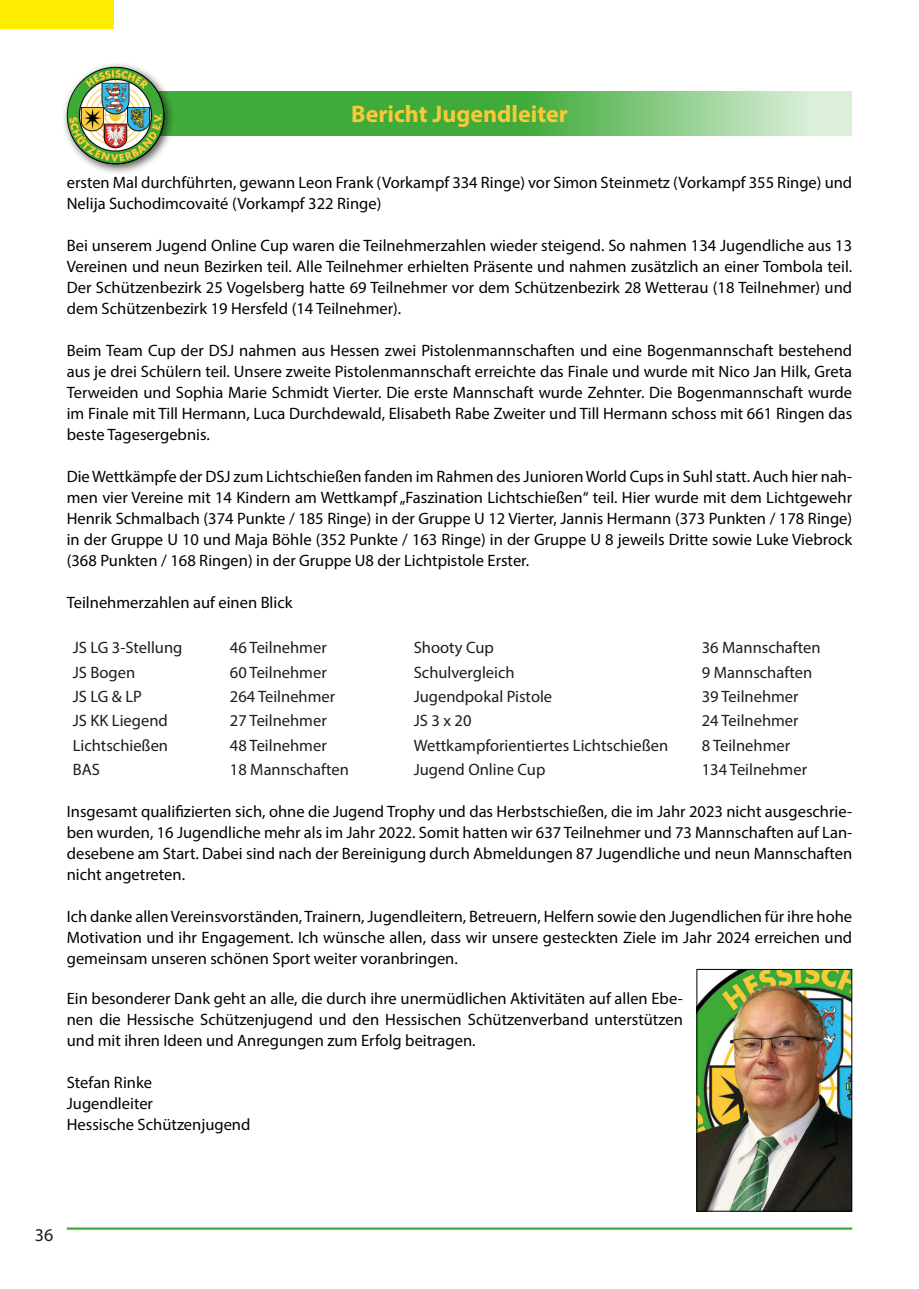
<style>
.page{position:relative;width:919px;height:1289px;background:#fff}
.page>*{position:absolute;margin:0;border:0;box-sizing:border-box;transform-origin:0 0}
.t1{font:700 24px "Myriad Pro";color:#f9c938}
.t2{font:18px "Myriad Pro";color:#1d1d1b}
.t3{font:16.5px/21px "Myriad Pro";color:#020203;text-align:justify}
.t4{font:16.5px "Myriad Pro";color:#1d1d1b}
</style>
<div class="page">
<svg style="left:175px;top:91px;width:677px;height:45px;background:#69bd65"></svg>
<div style="left:62px;top:62px;width:113px;height:113px;background:#1d1d1b;opacity:.75"></div>
<img style="left:67px;top:67px;width:98px;height:98px;border-radius:49px">
<hr style="left:67px;top:1227px;width:785px;height:2px;background:#40ab3b">
<img style="left:698px;top:971px;width:152px;height:238px">
<div style="left:696px;top:969px;width:156px;height:242px;border:1px solid #000"></div>
<div style="left:0;top:0;width:114px;height:29px;background:#ffed00"></div>
<p class="t1" style="left:351px;top:98px;width:218px">Bericht Jugendleiter</p>
<p class="t3" style="left:67px;top:171px;width:786px">ersten Mal durchführten, gewann Leon Frank (Vorkampf 334 Ringe) vor Simon Steinmetz (Vorkampf 355 Ringe) und<br>Nelija Suchodimcovaité (Vorkampf 322 Ringe)</p>
<p class="t3" style="left:67px;top:234px;width:786px">Bei unserem Jugend Online Cup waren die Teilnehmerzahlen wieder steigend. So nahmen 134 Jugendliche aus 13<br>Vereinen und neun Bezirken teil. Alle Teilnehmer erhielten Präsente und nahmen zusätzlich an einer Tombola teil.<br>Der Schützenbezirk 25 Vogelsberg hatte 69 Teilnehmer vor dem Schützenbezirk 28 Wetterau (18 Teilnehmer) und dem Schützenbezirk 19 Hersfeld (14 Teilnehmer).</p>
<p class="t3" style="left:67px;top:339px;width:786px">Beim Team Cup der DSJ nahmen aus Hessen zwei Pistolenmannschaften und eine Bogenmannschaft bestehend aus je drei Schülern teil. Unsere zweite Pistolenmannschaft erreichte das Finale und wurde mit Nico Jan Hilk, Greta Terweiden und Sophia Marie Schmidt Vierter. Die erste Mannschaft wurde Zehnter. Die Bogenmannschaft wurde im Finale mit Till Hermann, Luca Durchdewald, Elisabeth Rabe Zweiter und Till Hermann schoss mit 661 Ringen das beste Tagesergebnis.</p>
<p class="t3" style="left:67px;top:465px;width:786px">Die Wettkämpfe der DSJ zum Lichtschießen fanden im Rahmen des Junioren World Cups in Suhl statt. Auch hier nah&shy;men vier Vereine mit 14 Kindern am Wettkampf „Faszination Lichtschießen“ teil. Hier wurde mit dem Lichtgewehr Henrik Schmalbach (374 Punkte / 185 Ringe) in der Gruppe U 12 Vierter, Jannis Hermann (373 Punkten / 178 Ringe) in der Gruppe U 10 und Maja Böhle (352 Punkte / 163 Ringe) in der Gruppe U 8 jeweils Dritte sowie Luke Viebrock (368 Punkten / 168 Ringen) in der Gruppe U8 der Lichtpistole Erster.</p>
<p class="t3" style="left:67px;top:591px;width:227px">Teilnehmerzahlen auf einen Blick</p>
<p class="t4" style="left:73px;top:637px;width:111px">JS LG 3-Stellung</p>
<p class="t4" style="left:230px;top:637px;width:98px">46 Teilnehmer</p>
<p class="t4" style="left:413px;top:637px;width:82px">Shooty Cup</p>
<p class="t4" style="left:701px;top:637px;width:120px">36 Mannschaften</p>
<p class="t4" style="left:73px;top:662px;width:64px">JS Bogen</p>
<p class="t4" style="left:230px;top:662px;width:98px">60 Teilnehmer</p>
<p class="t4" style="left:413px;top:662px;width:102px">Schulvergleich</p>
<p class="t4" style="left:701px;top:662px;width:112px">9 Mannschaften</p>
<p class="t4" style="left:73px;top:686px;width:71px">JS LG &amp; LP</p>
<p class="t4" style="left:230px;top:686px;width:107px">264 Teilnehmer</p>
<p class="t4" style="left:413px;top:686px;width:140px">Jugendpokal Pistole</p>
<p class="t4" style="left:701px;top:686px;width:98px">39 Teilnehmer</p>
<p class="t4" style="left:73px;top:710px;width:96px">JS KK Liegend</p>
<p class="t4" style="left:230px;top:710px;width:98px">27 Teilnehmer</p>
<p class="t4" style="left:413px;top:710px;width:59px">JS 3 x 20</p>
<p class="t4" style="left:701px;top:710px;width:98px">24 Teilnehmer</p>
<p class="t4" style="left:73px;top:735px;width:97px">Lichtschießen</p>
<p class="t4" style="left:230px;top:735px;width:98px">48 Teilnehmer</p>
<p class="t4" style="left:413px;top:735px;width:256px">Wettkampforientiertes Lichtschießen</p>
<p class="t4" style="left:701px;top:735px;width:90px">8 Teilnehmer</p>
<p class="t4" style="left:73px;top:759px;width:29px">BAS</p>
<p class="t4" style="left:230px;top:759px;width:120px">18 Mannschaften</p>
<p class="t4" style="left:413px;top:759px;width:133px">Jugend Online Cup</p>
<p class="t4" style="left:701px;top:759px;width:107px">134 Teilnehmer</p>
<p class="t3" style="left:67px;top:801px;width:786px">Insgesamt qualifizierten sich, ohne die Jugend Trophy und das Herbstschießen, die im Jahr 2023 nicht ausgeschrie&shy;ben wurden, 16 Jugendliche mehr als im Jahr 2022. Somit hatten wir 637 Teilnehmer und 73 Mannschaften auf Lan&shy;desebene am Start. Dabei sind nach der Bereinigung durch Abmeldungen 87 Jugendliche und neun Mannschaften nicht angetreten.</p>
<p class="t3" style="left:67px;top:906px;width:786px">Ich danke allen Vereinsvorständen, Trainern, Jugendleitern, Betreuern, Helfern sowie den Jugendlichen für ihre hohe Motivation und ihr Engagement. Ich wünsche allen, dass wir unsere gesteckten Ziele im Jahr 2024 erreichen und gemeinsam unseren schönen Sport weiter voranbringen.</p>
<p class="t3" style="left:67px;top:987px;width:617px">Ein besonderer Dank geht an alle, die durch ihre unermüdlichen Aktivitäten auf allen Ebe&shy;nen die Hessische Schützenjugend und den Hessischen Schützenverband unterstützen und mit ihren Ideen und Anregungen zum Erfolg beitragen.</p>
<p class="t3" style="left:67px;top:1071px;width:87px">Stefan Rinke</p>
<p class="t3" style="left:67px;top:1092px;width:88px">Jugendleiter</p>
<p class="t3" style="left:67px;top:1113px;width:185px">Hessische Schützenjugend</p>
<p class="t2" style="left:35px;top:1223px;width:20px">36</p>
</div>
